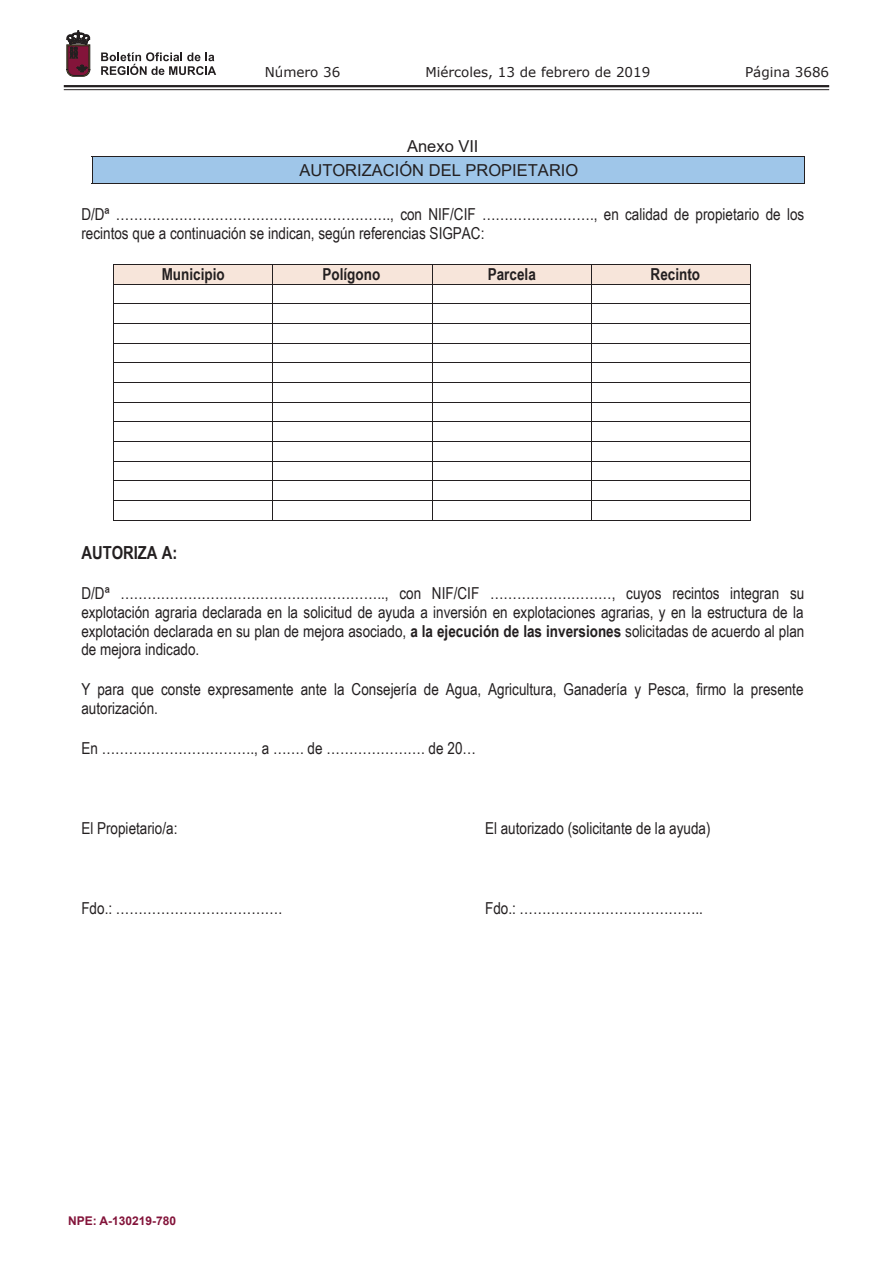
<style>
.page{position:relative;width:893px;height:1263px;background:#fff}
.page>*{position:absolute;margin:0;border:0;box-sizing:border-box;transform-origin:0 0}
.t1{font:700 18px "Arial Narrow";color:#231f20}
.t2{font:16.5px/18.9px "Arial Narrow";color:#231f20}
.t3{font:16.5px/23.5px "Arial";color:#231f20;text-align:center}
.t4{font:700 16.5px "Arial Narrow";color:#231f20}
.t5{font:13.5px "Verdana";color:#231f20}
.t6{font:700 12px "Arial";color:#83143a}
.s1{font-weight:700}
</style>
<div class="page">
<hr style="left:64px;top:85px;width:765px;height:2px;background:#231f20">
<hr style="left:64px;top:89px;width:765px;height:1px;background:#231f20">
<svg style="left:101px;top:52px;width:115px;height:23px"></svg>
<svg style="left:67px;top:31px;width:23px;height:45px"></svg>
<div style="left:92px;top:157px;width:712px;height:26px;background:#9fc6e9"></div>
<hr style="left:92px;top:156px;width:713px;height:1px;background:#231f20">
<svg style="left:92px;top:157px;width:1px;height:26px"></svg>
<hr style="left:92px;top:183px;width:712px;height:1px;background:#231f20">
<svg style="left:804px;top:157px;width:1px;height:27px"></svg>
<div style="left:114px;top:265px;width:159px;height:19px;background:#f7e5da"></div>
<div style="left:273px;top:265px;width:159px;height:19px;background:#f7e5da"></div>
<div style="left:432px;top:265px;width:159px;height:19px;background:#f7e5da"></div>
<div style="left:592px;top:265px;width:158px;height:19px;background:#f7e5da"></div>
<hr style="left:113px;top:264px;width:638px;height:1px;background:#231f20">
<hr style="left:113px;top:284px;width:638px;height:1px;background:#231f20">
<hr style="left:113px;top:303px;width:638px;height:1px;background:#231f20">
<hr style="left:113px;top:323px;width:638px;height:1px;background:#231f20">
<hr style="left:113px;top:343px;width:638px;height:1px;background:#231f20">
<hr style="left:113px;top:362px;width:638px;height:1px;background:#231f20">
<hr style="left:113px;top:382px;width:638px;height:1px;background:#231f20">
<hr style="left:113px;top:402px;width:638px;height:1px;background:#231f20">
<hr style="left:113px;top:421px;width:638px;height:1px;background:#231f20">
<hr style="left:113px;top:441px;width:638px;height:1px;background:#231f20">
<hr style="left:113px;top:461px;width:638px;height:1px;background:#231f20">
<hr style="left:113px;top:480px;width:638px;height:1px;background:#231f20">
<hr style="left:113px;top:500px;width:638px;height:1px;background:#231f20">
<svg style="left:113px;top:265px;width:1px;height:255px"></svg>
<hr style="left:113px;top:520px;width:160px;height:1px;background:#231f20">
<hr style="left:273px;top:520px;width:159px;height:1px;background:#231f20">
<svg style="left:432px;top:265px;width:1px;height:256px"></svg>
<hr style="left:433px;top:520px;width:158px;height:1px;background:#231f20">
<svg style="left:591px;top:265px;width:1px;height:256px"></svg>
<hr style="left:592px;top:520px;width:158px;height:1px;background:#231f20">
<svg style="left:750px;top:265px;width:1px;height:256px"></svg>
<p class="t5" style="left:265px;top:62px;width:77px">Número 36</p>
<p class="t5" style="left:425px;top:62px;width:226px">Miércoles, 13 de febrero de 2019</p>
<p class="t5" style="left:745px;top:62px;width:86px">Página 3686</p>
<p class="t3" style="left:299px;top:135px;width:280px">Anexo VII<br>AUTORIZACIÓN DEL PROPIETARIO</p>
<p class="t2" style="left:81px;top:204px;width:724px">D/Dª ……………………………………………………., con NIF/CIF ……………………., en calidad de propietario de los recintos que a continuación se indican, según referencias SIGPAC:</p>
<p class="t4" style="left:162px;top:262px;width:65px">Municipio</p>
<p class="t4" style="left:322px;top:262px;width:59px">Polígono</p>
<p class="t4" style="left:488px;top:262px;width:50px">Parcela</p>
<p class="t4" style="left:651px;top:262px;width:51px">Recinto</p>
<p class="t1" style="left:81px;top:539px;width:97px">AUTORIZA A:</p>
<p class="t2" style="left:81px;top:583px;width:724px;text-align:justify">D/Dª ………………………………………………….., con NIF/CIF ………………………, cuyos recintos integran su explotación agraria declarada en la solicitud de ayuda a inversión en explotaciones agrarias, y en la estructura de la explotación declarada en su plan de mejora asociado, <span class="s1">a la ejecución de las inversiones</span> solicitadas de acuerdo al plan de mejora indicado.</p>
<p class="t2" style="left:81px;top:679px;width:724px">Y para que conste expresamente ante la Consejería de Agua, Agricultura, Ganadería y Pesca, firmo la presente autorización.</p>
<p class="t2" style="left:81px;top:738px;width:396px">En ……………………………., a ……. de …………………. de 20…</p>
<p class="t2" style="left:81px;top:818px;width:98px">El Propietario/a:</p>
<p class="t2" style="left:485px;top:818px;width:227px">El autorizado (solicitante de la ayuda)</p>
<p class="t2" style="left:81px;top:898px;width:202px">Fdo.: ……………………………….</p>
<p class="t2" style="left:485px;top:898px;width:219px">Fdo.: …………………………………..</p>
<p class="t6" style="left:68px;top:1212px;width:110px">NPE: A-130219-780</p>
</div>
